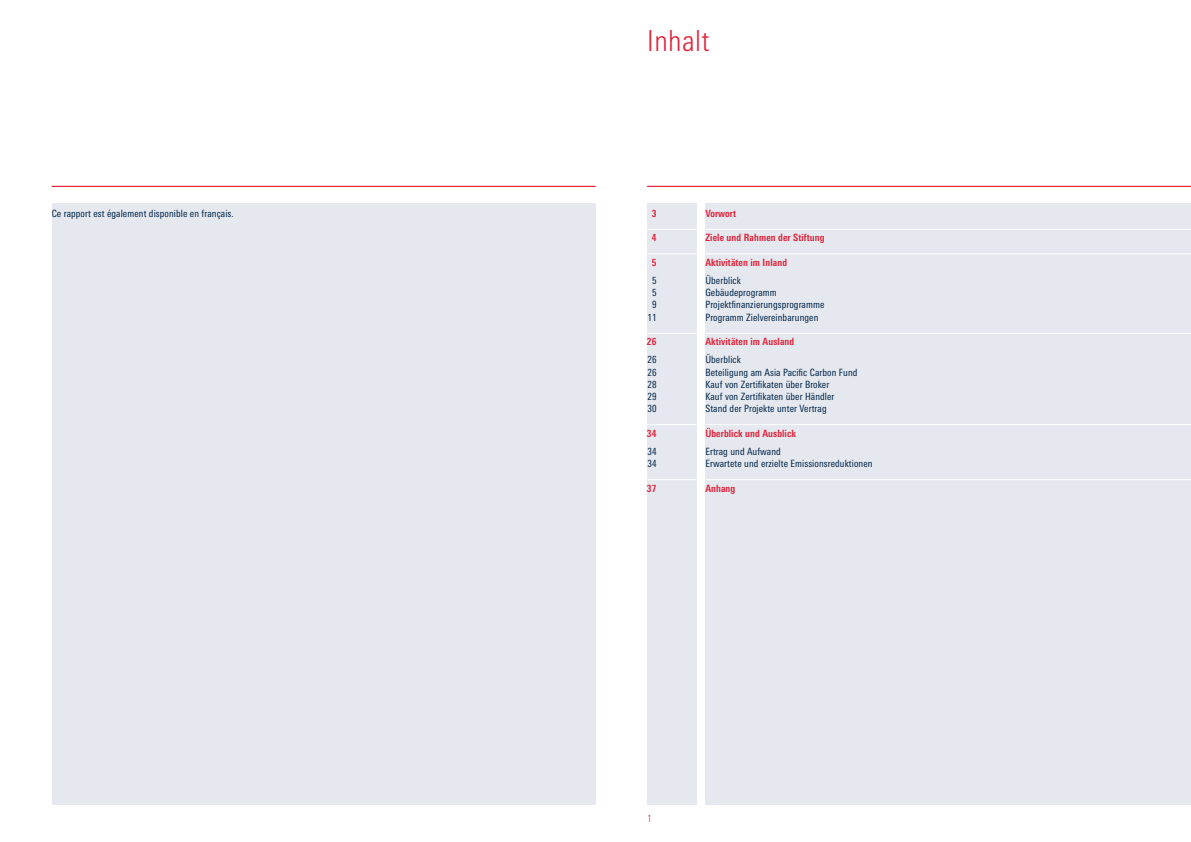
<style>
.page{position:relative;width:1191px;height:842px;background:#fff}
.page>*{position:absolute;margin:0;border:0;box-sizing:border-box;transform-origin:0 0}
.t1{font:300 condensed 29px "Linotype Univers";letter-spacing:.015em;color:#e02139}
.t2{font:condensed 10px/12.2px "Linotype Univers";letter-spacing:.01em;color:#022549}
.t3{font:700 condensed 10px "Linotype Univers";letter-spacing:.01em;color:#e02139}
.t4{font:300 condensed 10px "Linotype Univers";color:#e02139}
</style>
<div class="page">
<div style="left:647px;top:203px;width:50px;height:602px;background:#e5e8ee"></div>
<div style="left:52px;top:203px;width:543px;height:602px;background:#e5e8ee"></div>
<div style="left:705px;top:203px;width:485px;height:602px;background:#e5e8ee"></div>
<hr style="left:647px;top:186px;width:543px;height:1px;background:#e02139">
<hr style="left:52px;top:186px;width:543px;height:1px;background:#e02139">
<hr style="left:705px;top:229px;width:485px;height:1px;background:#fff">
<hr style="left:705px;top:253px;width:485px;height:1px;background:#fff">
<hr style="left:705px;top:333px;width:485px;height:1px;background:#fff">
<hr style="left:705px;top:424px;width:485px;height:1px;background:#fff">
<hr style="left:647px;top:229px;width:50px;height:1px;background:#fff">
<hr style="left:647px;top:253px;width:50px;height:1px;background:#fff">
<hr style="left:647px;top:333px;width:50px;height:1px;background:#fff">
<hr style="left:647px;top:424px;width:50px;height:1px;background:#fff">
<hr style="left:705px;top:479px;width:485px;height:1px;background:#fff">
<hr style="left:647px;top:479px;width:50px;height:1px;background:#fff">
<p class="t2" style="left:52px;top:208px;width:183px">Ce rapport est également disponible en français.</p>
<h1 class="t1" style="left:647px;top:31px;width:64px">Inhalt</h1>
<p class="t3" style="left:652px;top:209px;width:6px">3</p>
<p class="t3" style="left:652px;top:234px;width:6px">4</p>
<p class="t3" style="left:652px;top:258px;width:6px">5</p>
<p class="t2" style="left:647px;top:275px;width:11px;text-align:center">5<br>5<br>9<br>11</p>
<p class="t3" style="left:647px;top:338px;width:11px">26</p>
<p class="t2" style="left:647px;top:355px;width:11px;text-align:justify">26<br>26<br>28<br>29<br>30</p>
<p class="t3" style="left:647px;top:430px;width:11px">34</p>
<p class="t2" style="left:647px;top:447px;width:11px">34<br>34</p>
<p class="t3" style="left:647px;top:485px;width:11px">37</p>
<p class="t3" style="left:705px;top:209px;width:32px">Vorwort</p>
<p class="t3" style="left:705px;top:234px;width:121px">Ziele und Rahmen der Stiftung</p>
<p class="t3" style="left:705px;top:258px;width:83px">Aktivitäten im Inland</p>
<p class="t2" style="left:705px;top:275px;width:120px">Überblick<br>Gebäudeprogramm<br>Projektfinanzierungsprogramme<br>Programm Zielvereinbarungen</p>
<p class="t3" style="left:705px;top:338px;width:90px">Aktivitäten im Ausland</p>
<p class="t2" style="left:705px;top:355px;width:154px">Überblick<br>Beteiligung am Asia Pacific Carbon Fund<br>Kauf von Zertifikaten über Broker<br>Kauf von Zertifikaten über Händler<br>Stand der Projekte unter Vertrag</p>
<p class="t3" style="left:705px;top:430px;width:92px">Überblick und Ausblick</p>
<p class="t2" style="left:705px;top:447px;width:169px">Ertrag und Aufwand<br>Erwartete und erzielte Emissionsreduktionen</p>
<p class="t3" style="left:705px;top:485px;width:31px">Anhang</p>
<p class="t4" style="left:647px;top:815px;width:6px">1</p>
</div>
